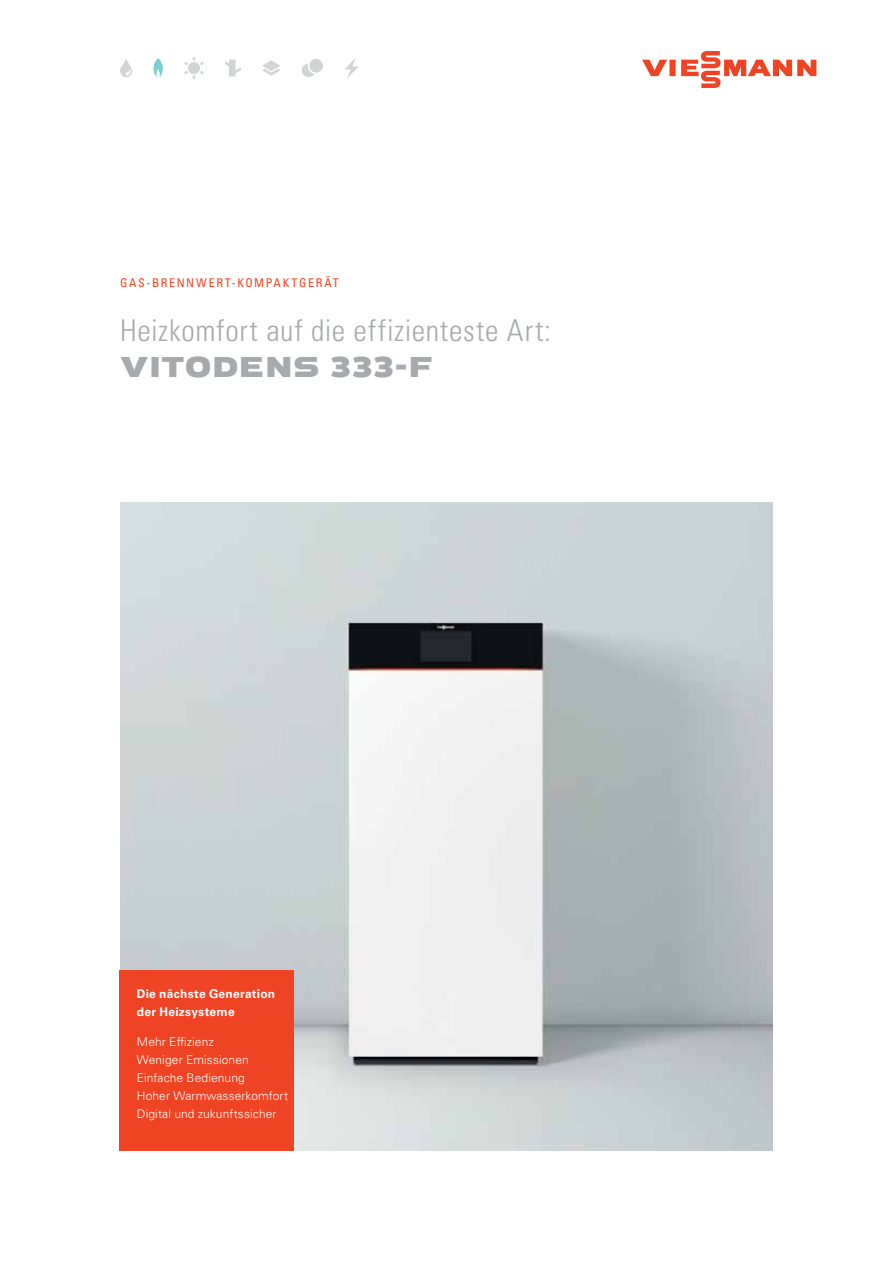
<style>
.page{position:relative;width:893px;height:1263px;background:#fff}
.page>*{position:absolute;margin:0;border:0;box-sizing:border-box;transform-origin:0 0}
.t1{font:30px "Univers LTCYR 47 Light Cond";letter-spacing:.03em;color:#a7a9ac}
.t2{font:700 30px "Viessmann";letter-spacing:.005em;color:#a7a9ac}
.t3{font:300 12px/18px "Univers LTCYR 45";letter-spacing:.01em;color:#fff}
.t4{font:700 12px/18px "Univers LTCYR 65";letter-spacing:.02em;color:#fff}
.t5{font:condensed 12px "Univers LTCYR 57";letter-spacing:.14em;color:#ef4423}
</style>
<div class="page">
<img style="left:120px;top:503px;width:653px;height:648px">
<div style="left:120px;top:971px;width:174px;height:180px;background:#ef4423"></div>
<svg style="left:642px;top:51px;width:174px;height:37px"></svg>
<svg style="left:302px;top:59px;width:21px;height:18px"></svg>
<svg style="left:344px;top:58px;width:15px;height:20px"></svg>
<svg style="left:184px;top:57px;width:20px;height:22px"></svg>
<svg style="left:225px;top:60px;width:16px;height:16px"></svg>
<svg style="left:262px;top:60px;width:18px;height:16px"></svg>
<svg style="left:153px;top:58px;width:10px;height:20px"></svg>
<svg style="left:120px;top:59px;width:12px;height:18px"></svg>
<p class="t5" style="left:120px;top:275px;width:220px">GAS-BRENNWERT-KOMPAKTGERÄT</p>
<h1 class="t1" style="left:120px;top:316px;width:432px">Heizkomfort auf die effizienteste Art:</h1>
<h1 class="t2" style="left:120px;top:354px;width:314px">VITODENS 333-F</h1>
<p class="t4" style="left:137px;top:986px;width:140px">Die nächste Generation der Heizsysteme</p>
<p class="t3" style="left:137px;top:1034px;width:153px">Mehr Effizienz<br>Weniger Emissionen<br>Einfache Bedienung<br>Hoher Warmwasserkomfort<br>Digital und zukunftssicher</p>
</div>
